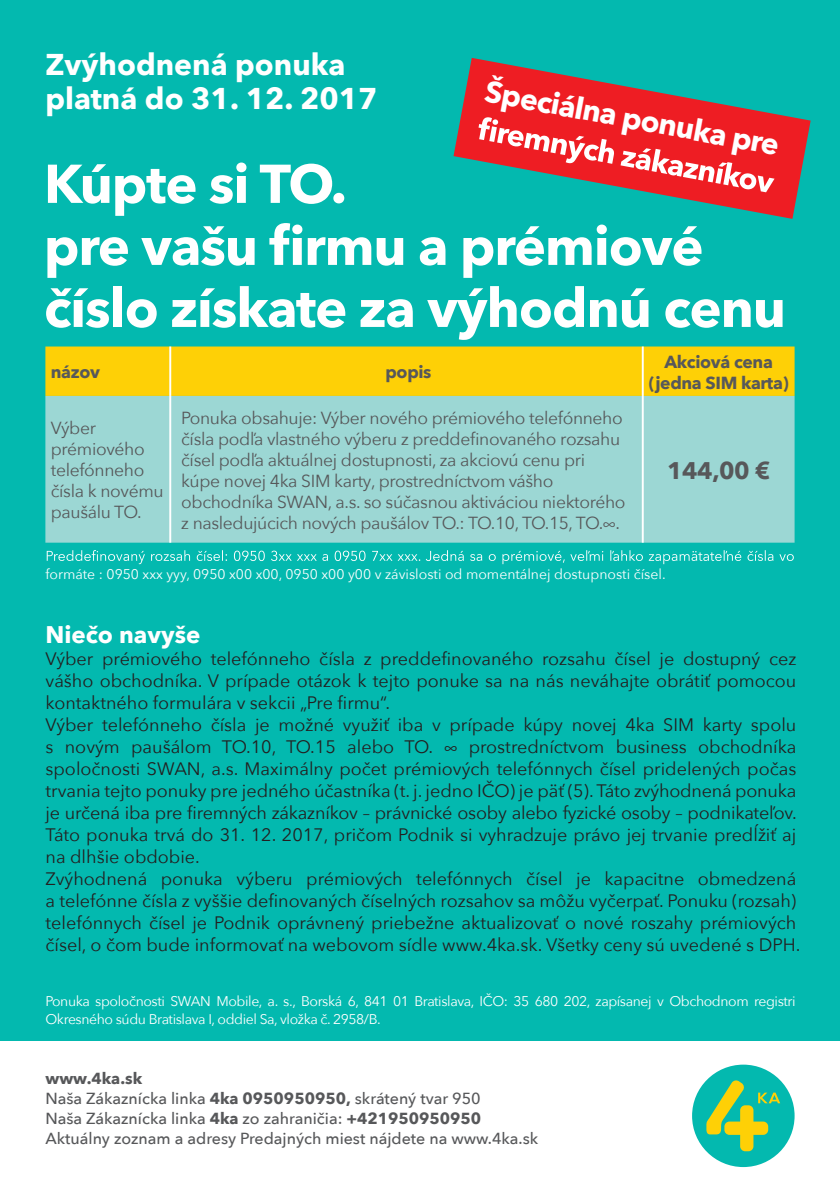
<style>
.page{position:relative;width:840px;height:1191px;background:#fff}
.page>*{position:absolute;margin:0;border:0;box-sizing:border-box;transform-origin:0 0}
.t1{font:700 54px "Avenir Next";letter-spacing:-.02em;color:#fff}
.t2{font:700 30px/34px "Avenir Next";color:#fff}
.t3{font:700 24px "Avenir Next";color:#fff}
.t4{font:700 24px "Avenir Next";color:#57585a}
.t5{font:18px/22px "Avenir Next";color:#231f20}
.t6{font:17.4px/21px "Avenir Next";letter-spacing:-.02em;color:#57585a}
.t7{font:700 17.4px/21px "Avenir Next";letter-spacing:-.02em;color:#57585a;text-align:center}
.t8{font:500 16px/20px "Avenir Next";color:#57585a}
.t9{font:14px/18px "Avenir Next";letter-spacing:-.03em;color:#fff}
.t10{font:14px "Avenir Next";color:#fff}
.s1{font-weight:700}
</style>
<div class="page">
<div style="left:0;top:0;width:839px;height:1040px;background:#03b9af"></div>
<div style="left:691px;top:1064px;width:103px;height:103px;background:#03b9af;border-radius:50%"></div>
<svg style="left:705px;top:1079px;width:74px;height:72px"></svg>
<svg style="left:47px;top:223px;width:654px;height:55px"></svg>
<svg style="left:47px;top:550px;width:746px;height:14px"></svg>
<div style="left:45px;top:346px;width:749px;height:50px;background:#fed006"></div>
<div style="left:45px;top:396px;width:749px;height:146px;background:#9cd7d4"></div>
<hr style="left:169px;top:346px;width:2px;height:50px;background:#fff">
<hr style="left:641px;top:346px;width:2px;height:50px;background:#fff">
<hr style="left:169px;top:396px;width:2px;height:146px;background:#fff">
<hr style="left:641px;top:396px;width:2px;height:146px;background:#fff">
<svg style="left:453px;top:58px;width:357px;height:161px"></svg>
<svg style="left:478px;top:117px;width:296px;height:75px"></svg>
<h2 class="t2" style="left:45px;top:47px;width:333px">Zvýhodnená ponuka platná do 31. 12. 2017</h2>
<h1 class="t1" style="left:44px;top:137px;width:304px">Kúpte si TO.</h1>
<h2 class="t2" style="left:488px;top:75px;width:300px;rotate:10deg">Špeciálna ponuka pre</h2>
<h1 class="t1" style="left:44px;top:261px;width:743px">číslo získate za výhodnú cenu</h1>
<p class="t7" style="left:51px;top:361px;width:51px">názov</p>
<p class="t7" style="left:385px;top:361px;width:48px">popis</p>
<p class="t7" style="left:648px;top:351px;width:141px">Akciová cena (jedna SIM karta)</p>
<p class="t6" style="left:51px;top:417px;width:114px">Výber prémiového telefónneho čísla k novému paušálu TO.</p>
<p class="t6" style="left:181px;top:406px;width:443px">Ponuka obsahuje: Výber nového prémiového telefónneho</p>
<p class="t6" style="left:181px;top:448px;width:405px">čísel podľa aktuálnej dostupnosti, za akciovú cenu pri</p>
<p class="t6" style="left:181px;top:427px;width:440px">čísla podľa vlastného výberu z preddefinovaného rozsahu</p>
<p class="t6" style="left:181px;top:469px;width:445px">kúpe novej 4ka SIM karty, prostredníctvom vášho obchodníka SWAN, a.s. so súčasnou aktiváciou niektorého z nasledujúcich nových paušálov TO.: TO.10, TO.15, TO.∞.</p>
<h3 class="t4" style="left:666px;top:450px;width:104px">144,00 €</h3>
<p class="t10" style="left:45px;top:562px;width:621px">formáte : 0950 xxx yyy, 0950 x00 x00, 0950 x00 y00 v závislosti od momentálnej dostupnosti čísel.</p>
<h3 class="t3" style="left:45px;top:614px;width:156px">Niečo navyše</h3>
<p class="t5" style="left:46px;top:647px;width:756px">Výber prémiového telefónneho čísla z preddefinovaného rozsahu čísel je dostupný cez vášho obchodníka. V prípade otázok k tejto ponuke sa na nás neváhajte obrátiť pomocou kontaktného formulára v sekcii „Pre firmu“.<br>Výber telefónneho čísla je možné využiť iba v prípade kúpy novej 4ka SIM karty spolu s novým paušálom TO.10, TO.15 alebo TO. ∞ prostredníctvom business obchodníka spoločnosti SWAN, a.s. Maximálny počet prémiových telefónnych čísel pridelených počas trvania tejto ponuky pre jedného účastníka (t. j. jedno IČO) je päť (5). Táto zvýhodnená ponuka je určená iba pre firemných zákazníkov – právnické osoby alebo fyzické osoby – podnikateľov.<br>Táto ponuka trvá do 31. 12. 2017, pričom Podnik si vyhradzuje právo jej trvanie predĺžiť aj na dlhšie obdobie.<br>Zvýhodnená ponuka výberu prémiových telefónnych čísel je kapacitne obmedzená a telefónne čísla z vyššie definovaných číselných rozsahov sa môžu vyčerpať. Ponuku (rozsah) telefónnych čísel je Podnik oprávnený priebežne aktualizovať o nové roszahy prémiových čísel, o čom bude informovať na webovom sídle www.4ka.sk. Všetky ceny sú uvedené s DPH.</p>
<p class="t9" style="left:45px;top:991px;width:751px">Ponuka spoločnosti SWAN Mobile, a. s., Borská 6, 841 01 Bratislava, IČO: 35 680 202, zapísanej v Obchodnom registri<br>Okresného súdu Bratislava I, oddiel Sa, vložka č. 2958/B.</p>
<p class="t8" style="left:45px;top:1067px;width:494px"><span class="s1">www.4ka.sk<br></span>Naša Zákaznícka linka <span class="s1">4ka 0950950950,</span> skrátený tvar 950<br>Naša Zákaznícka linka <span class="s1">4ka</span> zo zahraničia: <span class="s1">+421950950950<br></span>Aktuálny zoznam a adresy Predajných miest nájdete na www.4ka.sk</p>
</div>
